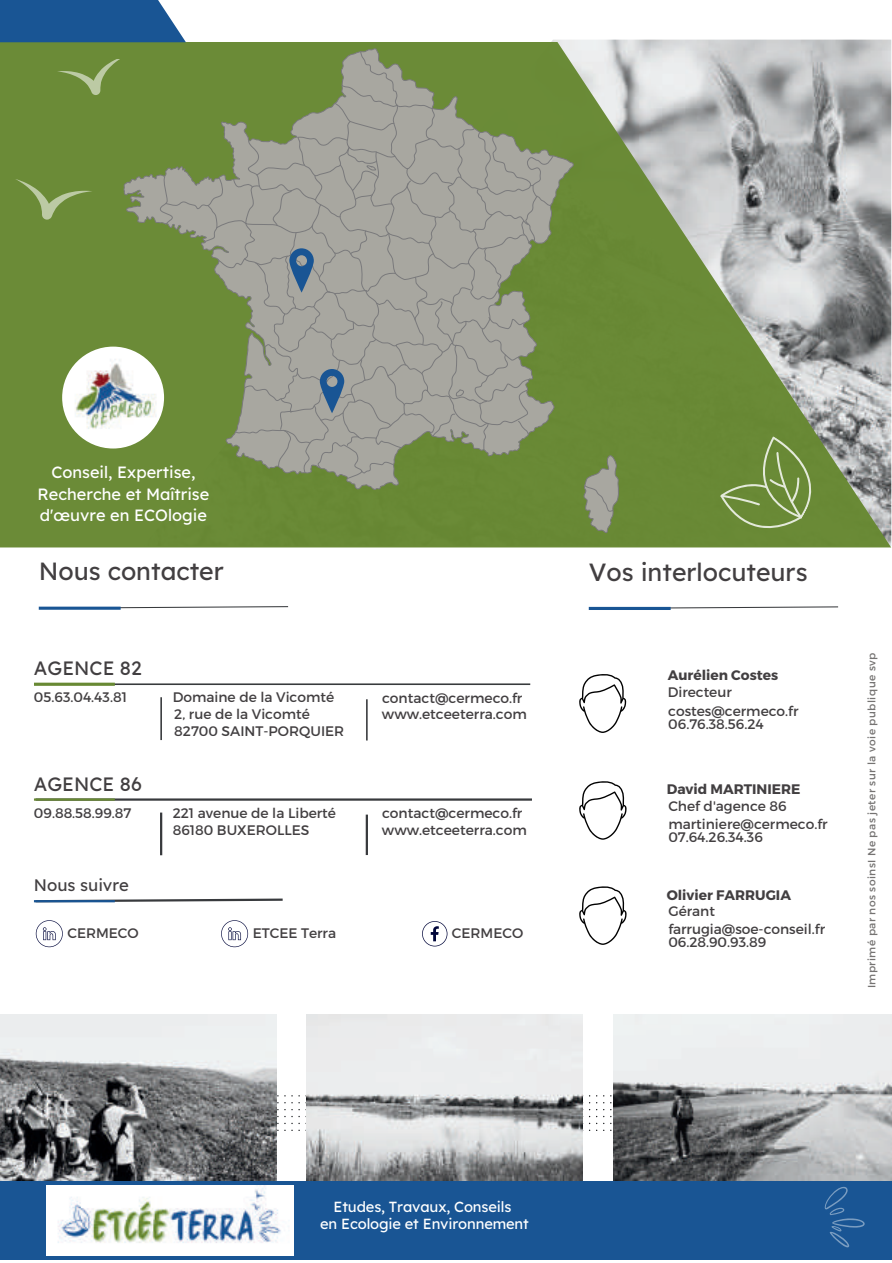
<style>
.page{position:relative;width:892px;height:1263px;background:#fff}
.page>*{position:absolute;margin:0;border:0;box-sizing:border-box;transform-origin:0 0}
.t1{font:24.9px "Lexend Deca";color:#423f41}
.t2{font:19.2px "Lexend Deca";color:#423f41}
.t3{font:16.8px "Lexend Deca";color:#423f41}
.t4{font:16.2px/21.9px "Lexend Deca";color:#fff;text-align:center}
.t5{font:14.7px/17.4px "Lexend Deca";letter-spacing:-.01em;color:#fff;text-align:center}
.t6{font:13.8px/17.4px "Montserrat";color:#423f41}
.t7{font:700 13.8px "Montserrat";color:#423f41}
.t8{font:10.5px "Montserrat";letter-spacing:.04em;color:#757372}
</style>
<div class="page">
<svg style="left:0;top:42px;width:891px;height:505px;background:#8e9f76"></svg>
<svg style="left:0;top:0;width:186px;height:42px;background:#2a619c"></svg>
<svg style="left:121px;top:606px;width:168px;height:3px"></svg>
<hr style="left:39px;top:606px;width:82px;height:3px;background:#195594">
<div style="left:0;top:1180px;width:891px;height:79px;background:#195594"></div>
<img style="left:47px;top:1185px;width:246px;height:69px">
<div style="left:123px;top:48px;width:452px;height:485px;background:#698936"></div>
<svg style="left:583px;top:455px;width:35px;height:78px;background:#8d9876"></svg>
<svg style="left:15px;top:50px;width:539px;height:483px;background:#869768"></svg>
<svg style="left:824px;top:1186px;width:40px;height:61px"></svg>
<svg style="left:720px;top:436px;width:92px;height:96px;background:#769347"></svg>
<svg style="left:589px;top:606px;width:250px;height:3px"></svg>
<hr style="left:588px;top:607px;width:82px;height:3px;background:#195594">
<svg style="left:276px;top:1095px;width:30px;height:35px"></svg>
<img style="left:0;top:1014px;width:276px;height:166px">
<svg style="left:582px;top:1095px;width:30px;height:35px"></svg>
<img style="left:306px;top:1014px;width:276px;height:166px">
<img style="left:613px;top:1014px;width:278px;height:166px">
<hr style="left:36px;top:683px;width:494px;height:2px;background:#383a3d">
<hr style="left:34px;top:682px;width:81px;height:3px;background:#688933">
<hr style="left:160px;top:697px;width:2px;height:43px;background:#383a3d">
<hr style="left:366px;top:699px;width:1px;height:41px;background:#383a3d">
<hr style="left:36px;top:798px;width:496px;height:2px;background:#383a3d">
<hr style="left:34px;top:798px;width:81px;height:2px;background:#688933">
<hr style="left:160px;top:812px;width:2px;height:43px;background:#383a3d">
<hr style="left:365px;top:814px;width:3px;height:41px;background:#383a3d">
<svg style="left:579px;top:781px;width:47px;height:58px"></svg>
<svg style="left:579px;top:674px;width:47px;height:59px"></svg>
<svg style="left:36px;top:920px;width:27px;height:27px"></svg>
<svg style="left:422px;top:921px;width:25px;height:25px"></svg>
<svg style="left:33px;top:898px;width:250px;height:5px"></svg>
<hr style="left:34px;top:900px;width:81px;height:2px;background:#195594">
<svg style="left:221px;top:920px;width:27px;height:27px"></svg>
<svg style="left:579px;top:886px;width:47px;height:58px"></svg>
<p class="t4" style="left:37px;top:459px;width:173px">Conseil, Expertise,<br>Recherche et Maîtrise d'œuvre en ECOlogie</p>
<h1 class="t1" style="left:39px;top:550px;width:186px">Nous contacter</h1>
<h1 class="t1" style="left:588px;top:551px;width:220px">Vos interlocuteurs</h1>
<h2 class="t2" style="left:34px;top:652px;width:109px">AGENCE 82</h2>
<p class="t6" style="left:34px;top:688px;width:94px">05.63.04.43.81</p>
<h2 class="t2" style="left:34px;top:767px;width:109px">AGENCE 86</h2>
<p class="t6" style="left:34px;top:803px;width:99px">09.88.58.99.87</p>
<p class="t3" style="left:34px;top:870px;width:97px">Nous suivre</p>
<p class="t6" style="left:173px;top:688px;width:163px">Domaine de la Vicomté</p>
<p class="t6" style="left:382px;top:689px;width:142px">contact@cermeco.fr</p>
<p class="t6" style="left:174px;top:705px;width:137px">2, rue de la Vicomté</p>
<p class="t6" style="left:382px;top:705px;width:146px">www.etceeterra.com</p>
<p class="t6" style="left:174px;top:722px;width:171px">82700 SAINT-PORQUIER</p>
<p class="t6" style="left:173px;top:803px;width:165px">221 avenue de la Liberté</p>
<p class="t6" style="left:382px;top:804px;width:142px">contact@cermeco.fr</p>
<p class="t6" style="left:173px;top:821px;width:138px">86180 BUXEROLLES</p>
<p class="t6" style="left:382px;top:821px;width:146px">www.etceeterra.com</p>
<p class="t6" style="left:253px;top:924px;width:85px">ETCEE Terra</p>
<p class="t6" style="left:67px;top:924px;width:73px">CERMECO</p>
<p class="t6" style="left:452px;top:924px;width:73px">CERMECO</p>
<p class="t7" style="left:667px;top:666px;width:112px">Aurélien Costes</p>
<p class="t6" style="left:667px;top:682px;width:132px;line-height:18.9px">Directeur costes@cermeco.fr</p>
<p class="t6" style="left:668px;top:715px;width:97px">06.76.38.56.24</p>
<p class="t7" style="left:666px;top:781px;width:135px">David MARTINIERE</p>
<p class="t6" style="left:668px;top:797px;width:161px">Chef d'agence 86 martiniere@cermeco.fr</p>
<p class="t6" style="left:668px;top:828px;width:96px">07.64.26.34.36</p>
<p class="t7" style="left:666px;top:886px;width:126px">Olivier FARRUGIA</p>
<p class="t6" style="left:668px;top:902px;width:158px">Gérant farrugia@soe-conseil.fr</p>
<p class="t6" style="left:668px;top:933px;width:99px">06.28.90.93.89</p>
<p class="t8" style="left:865px;top:988px;width:337px;rotate:-90deg">Imprimé par nos soinsI Ne pas jeter sur la voie publique svp</p>
<p class="t5" style="left:320px;top:1196px;width:210px">Etudes, Travaux, Conseils<br>en Ecologie et Environnement</p>
</div>
